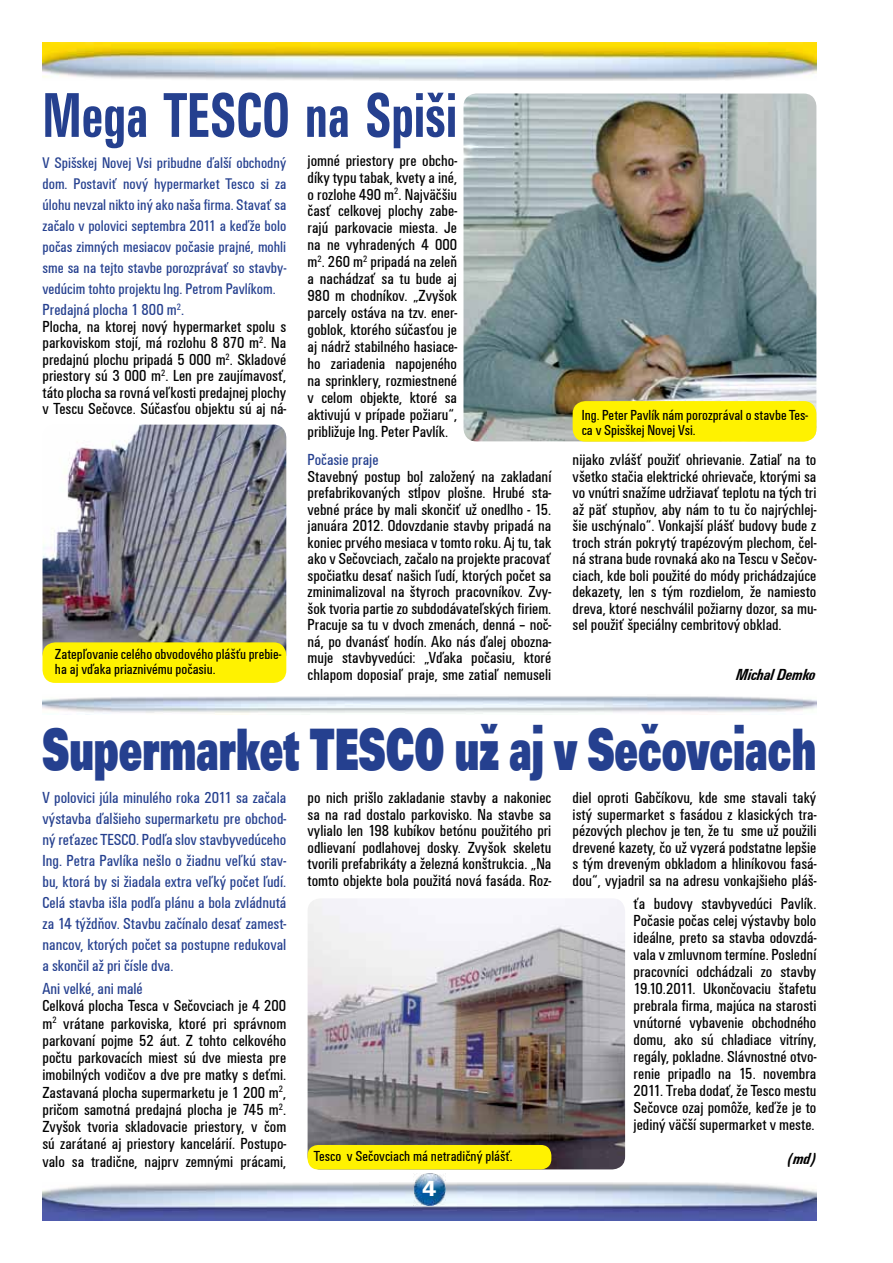
<style>
.page{position:relative;width:893px;height:1263px;background:#fff}
.page>*{position:absolute;margin:0;border:0;box-sizing:border-box;transform-origin:0 0}
.t1{font:700 condensed 65.7px "Unitus TEE";color:#25408f;scale:.8 1}
.t2{font:800 61.5px "Unitus DEE";color:#25408f;scale:.66 1}
.t3{font:900 22.5px "Unitus TEE";color:#fff}
.t4{font:condensed 16.5px/16.5px "Unitus TEE";color:#000;text-align:justify}
.t5{font:condensed 16.5px/21px "Unitus TEE";color:#25408f;text-align:justify}
.t6{font:italic 700 condensed 16.5px "Unitus TEE";color:#000}
.t7{font:condensed 15.9px/21px "Unitus TEE";color:#25408f;text-align:justify}
.t8{font:condensed 15px/15px "Unitus TEE";color:#000}
.s1{color:#25408f}
</style>
<div class="page">
<img style="left:43px;top:43px;width:773px;height:38px">
<img style="left:43px;top:1182px;width:773px;height:38px">
<img style="left:43px;top:425px;width:243px;height:226px">
<div style="left:43px;top:642px;width:243px;height:41px;background:#fff200;border-radius:13px"></div>
<img style="left:308px;top:899px;width:317px;height:270px">
<div style="left:308px;top:1145px;width:243px;height:24px;background:#fff200;border-radius:10px"></div>
<img style="left:463px;top:94px;width:353px;height:347px">
<div style="left:573px;top:401px;width:243px;height:41px;background:#fff200;border-radius:13px"></div>
<img style="left:413px;top:1173px;width:32px;height:32px">
<h1 class="t1" style="left:43px;top:77px;width:520px">Mega TESCO na Spiši</h1>
<p class="t7" style="left:43px;top:152px;width:245px">V Spišskej Novej Vsi pribudne ďalší obchodný dom. Postaviť nový hypermarket Tesco si za úlohu nevzal nikto iný ako naša firma. Stavať sa začalo v polovici septembra 2011 a keďže bolo počas zimných mesiacov počasie prajné, mohli sme sa na tejto stavbe porozprávať so stavby&shy;vedúcim tohto projektu Ing. Petrom Pavlíkom.</p>
<p class="t4" style="left:308px;top:152px;width:151px;line-height:17px">jomné priestory pre obcho&shy;díky typu tabak, kvety a iné, o rozlohe 490 m<sup>2</sup>. Najväčšiu časť celkovej plochy zabe&shy;rajú parkovacie miesta. Je na ne vyhradených 4 000 m<sup>2</sup>. 260 m<sup>2</sup> pripadá na zeleň a nachádzať sa tu bude aj 980 m chodníkov. „Zvyšok parcely ostáva na tzv. ener&shy;goblok, ktorého súčasťou je aj nádrž stabilného hasiace&shy;ho zariadenia napojeného na sprinklery, rozmiestnené v celom objekte, ktoré sa aktivujú v prípade požiaru“, približuje Ing. Peter Pavlík.</p>
<p class="t4" style="left:43px;top:302px;width:245px;text-align:left"><span class="s1">Predajná plocha 1 800 m</span><sup>2</sup><span class="s1">.<br></span>Plocha, na ktorej nový hypermarket spolu s parkoviskom stojí, má rozlohu 8 870 m<sup>2</sup>. Na predajnú plochu pripadá 5 000 m<sup>2</sup>. Skladové priestory sú 3 000 m<sup>2</sup>. Len pre zaujímavosť, táto plocha sa rovná veľkosti predajnej plochy v Tescu Sečovce. Súčasťou objektu sú aj ná-</p>
<p class="t8" style="left:55px;top:646px;width:228px">Zatepľovanie celého obvodového plášťu prebie&shy;ha aj vďaka priaznivému počasiu.</p>
<p class="t5" style="left:308px;top:449px;width:72px">Počasie praje</p>
<p class="t4" style="left:308px;top:468px;width:245px">Stavebný postup bol založený na zakladaní prefabrikovaných stĺpov plošne. Hrubé sta&shy;vebné práce by mali skončiť už onedlho - 15. januára 2012. Odovzdanie stavby pripadá na koniec prvého mesiaca v tomto roku. Aj tu, tak ako v Sečovciach, začalo na projekte pracovať spočiatku desať našich ľudí, ktorých počet sa zminimalizoval na štyroch pracovníkov. Zvy&shy;šok tvoria partie zo subdodávateľských firiem.<br>Pracuje sa tu v dvoch zmenách, denná – noč&shy;ná, po dvanásť hodín. Ako nás ďalej obozna&shy;muje stavbyvedúci: „Vďaka počasiu, ktoré chlapom doposiaľ praje, sme zatiaľ nemuseli</p>
<p class="t8" style="left:582px;top:408px;width:228px">Ing. Peter Pavlík nám porozprával o stavbe Tes&shy;ca v Spisškej Novej Vsi.</p>
<p class="t4" style="left:573px;top:452px;width:245px">nijako zvlášť použiť ohrievanie. Zatiaľ na to všetko stačia elektrické ohrievače, ktorými sa vo vnútri snažíme udržiavať teplotu na tých tri až päť stupňov, aby nám to tu čo najrýchlej&shy;šie uschýnalo“. Vonkajší plášť budovy bude z troch strán pokrytý trapézovým plechom, čel&shy;ná strana bude rovnaká ako na Tescu v Sečov&shy;ciach, kde boli použité do módy prichádzajúce dekazety, len s tým rozdielom, že namiesto dreva, ktoré neschválil požiarny dozor, sa mu&shy;sel použiť špeciálny cembritový obklad.</p>
<p class="t6" style="left:736px;top:665px;width:81px">Michal Demko</p>
<h2 class="t2" style="left:43px;top:713px;width:1174px">Supermarket TESCO už aj v Sečovciach</h2>
<p class="t5" style="left:43px;top:787px;width:245px">V polovici júla minulého roka 2011 sa začala výstavba ďalšieho supermarketu pre obchod&shy;ný reťazec TESCO. Podľa slov stavbyvedúceho Ing. Petra Pavlíka nešlo o žiadnu veľkú stav&shy;bu, ktorá by si žiadala extra veľký počet ľudí.<br>Celá stavba išla podľa plánu a bola zvládnutá za 14 týždňov. Stavbu začínalo desať zamest&shy;nancov, ktorých počet sa postupne redukoval a skončil až pri čísle dva.</p>
<p class="t5" style="left:43px;top:978px;width:102px">Ani velké, ani malé</p>
<p class="t4" style="left:43px;top:997px;width:245px;line-height:17.2px">Celková plocha Tesca v Sečovciach je 4 200 m<sup>2</sup> vrátane parkoviska, ktoré pri správnom parkovaní pojme 52 áut. Z tohto celkového počtu parkovacích miest sú dve miesta pre imobilných vodičov a dve pre matky s deťmi.<br>Zastavaná plocha supermarketu je 1 200 m<sup>2</sup>, pričom samotná predajná plocha je 745 m<sup>2</sup>.<br>Zvyšok tvoria skladovacie priestory, v čom sú zarátané aj priestory kancelárií. Postupo&shy;valo sa tradične, najprv zemnými prácami,</p>
<p class="t4" style="left:308px;top:789px;width:245px">po nich prišlo zakladanie stavby a nakoniec sa na rad dostalo parkovisko. Na stavbe sa vylialo len 198 kubíkov betónu použitého pri odlievaní podlahovej dosky. Zvyšok skeletu tvorili prefabrikáty a železná konštrukcia. „Na tomto objekte bola použitá nová fasáda. Roz-</p>
<p class="t8" style="left:314px;top:1149px;width:200px">Tesco v Sečovciach má netradičný plášť.</p>
<h3 class="t3" style="left:423px;top:1176px;width:15px">4</h3>
<p class="t4" style="left:573px;top:790px;width:245px">diel oproti Gabčíkovu, kde sme stavali taký istý supermarket s fasádou z klasických tra&shy;pézových plechov je ten, že tu sme už použili drevené kazety, čo už vyzerá podstatne lepšie s tým dreveným obkladom a hliníkovou fasá&shy;dou“, vyjadril sa na adresu vonkajšieho pláš-</p>
<p class="t4" style="left:634px;top:895px;width:184px;line-height:17px">ťa budovy stavbyvedúci Pavlík.<br>Počasie počas celej výstavby bolo ideálne, preto sa stavba odovzdá&shy;vala v zmluvnom termíne. Poslední pracovníci odchádzali zo stavby 19.10.2011. Ukončovaciu štafetu prebrala firma, majúca na starosti vnútorné vybavenie obchodného domu, ako sú chladiace vitríny, regály, pokladne. Slávnostné otvo&shy;renie pripadlo na 15. novembra 2011. Treba dodať, že Tesco mestu Sečovce ozaj pomôže, keďže je to jediný väčší supermarket v meste.</p>
<p class="t6" style="left:788px;top:1149px;width:29px">(md)</p>
</div>
